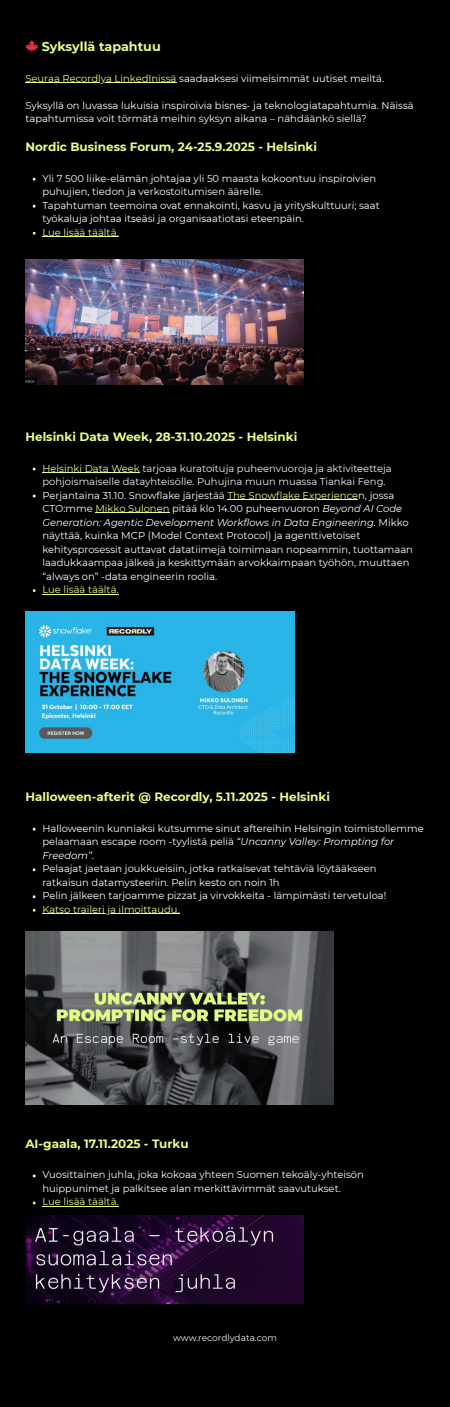
<style>
.page{position:relative;width:450px;height:1407px;background:#fff}
.page>*{position:absolute;margin:0;border:0;box-sizing:border-box;transform-origin:0 0}
.t1{font:700 12.75px "Montserrat";color:#e3ff87}
.t2{font:700 12px "Montserrat";color:#e3ff87}
.t3{font:9.98px/13.5px "Montserrat";color:#fff}
.t4{font:9.98px "Montserrat";color:#e3ff87}
.t5{font:9px "Montserrat";color:#f3f3f3}
.s1{color:#e3ff87}
.s2{color:#f3f3f3}
.s3{font-style:italic}
</style>
<div class="page">
<div style="left:0;top:0;width:450px;height:1406px;background:#000"></div>
<hr style="left:25px;top:82px;width:152px;height:1px;background:#e3ff87">
<hr style="left:42px;top:236px;width:77px;height:1px;background:#e3ff87">
<hr style="left:42px;top:472px;width:98px;height:1px;background:#e3ff87">
<hr style="left:227px;top:499px;width:131px;height:1px;background:#e3ff87">
<hr style="left:95px;top:512px;width:75px;height:1px;background:#e3ff87">
<hr style="left:42px;top:593px;width:77px;height:1px;background:#e3ff87">
<hr style="left:42px;top:913px;width:138px;height:1px;background:#e3ff87">
<hr style="left:42px;top:1205px;width:77px;height:1px;background:#e3ff87">
<img style="left:25px;top:931px;width:309px;height:173px">
<img style="left:25px;top:611px;width:269px;height:141px">
<img style="left:25px;top:259px;width:278px;height:126px">
<img style="left:25px;top:1215px;width:278px;height:88px">
<p class="t1" style="left:42px;top:39px;width:121px">Syksyllä tapahtuu</p>
<p class="t3" style="left:25px;top:71px;width:360px"><span class="s1">Seuraa Recordlya LinkedInissä</span> saadaaksesi viimeisimmät uutiset meiltä.</p>
<p class="t3" style="left:25px;top:98px;width:390px">Syksyllä on luvassa lukuisia inspiroivia bisnes- ja teknologiatapahtumia. Näissä tapahtumissa voit törmätä meihin syksyn aikana – nähdäänkö siellä?</p>
<p class="t2" style="left:25px;top:140px;width:293px">Nordic Business Forum, 24-25.9.2025 - Helsinki</p>
<p class="t3" style="left:42px;top:171px;width:339px">Yli 7 500 liike-elämän johtajaa yli 50 maasta kokoontuu inspiroivien puhujien, tiedon ja verkostoitumisen äärelle.<br>Tapahtuman teemoina ovat ennakointi, kasvu ja yrityskulttuuri; saat työkaluja johtaa itseäsi ja organisaatiotasi eteenpäin.</p>
<p class="t4" style="left:42px;top:226px;width:78px">Lue lisää täältä.</p>
<p class="t2" style="left:25px;top:429px;width:273px">Helsinki Data Week, 28-31.10.2025 - Helsinki</p>
<p class="t3" style="left:42px;top:461px;width:372px"><span class="s1">Helsinki Data Week</span> <span class="s2">tarjoaa kuratoituja puheenvuoroja ja aktiviteetteja pohjoismaiselle datayhteisölle. Puhujina muun muassa Tiankai Feng.<br></span>Perjantaina 31.10. Snowflake järjestää <span class="s1">The Snowflake Experience</span>n, jossa CTO:mme <span class="s1">Mikko Sulonen</span> pitää klo 14.00 puheenvuoron <span class="s3">Beyond AI Code Generation: Agentic Development Workflows in Data Engineering</span>. Mikko näyttää, kuinka MCP (Model Context Protocol) ja agenttivetoiset kehitysprosessit auttavat datatiimejä toimimaan nopeammin, tuottamaan laadukkaampaa jälkeä ja keskittymään arvokkaimpaan työhön, muuttaen “always on” -data engineerin roolia.</p>
<p class="t4" style="left:42px;top:583px;width:78px">Lue lisää täältä.</p>
<p class="t2" style="left:25px;top:789px;width:306px">Halloween-afterit @ Recordly, 5.11.2025 - Helsinki</p>
<p class="t3" style="left:42px;top:821px;width:383px">Halloweenin kunniaksi kutsumme sinut aftereihin Helsingin toimistollemme pelaamaan escape room -tyylistä peliä <span class="s3">“Uncanny Valley: Prompting for Freedom”</span>.<br>Pelaajat jaetaan joukkueisiin, jotka ratkaisevat tehtäviä löytääkseen ratkaisun datamysteeriin. Pelin kesto on noin 1h<br>Pelin jälkeen tarjoamme pizzat ja virvokkeita - lämpimästi tervetuloa!</p>
<p class="t4" style="left:42px;top:903px;width:139px">Katso traileri ja ilmoittaudu.</p>
<p class="t2" style="left:25px;top:1136px;width:165px">AI-gaala, 17.11.2025 - Turku</p>
<p class="t3" style="left:42px;top:1168px;width:323px">Vuosittainen juhla, joka kokoaa yhteen Suomen tekoäly-yhteisön huippunimet ja palkitsee alan merkittävimmät saavutukset.</p>
<p class="t4" style="left:42px;top:1195px;width:78px">Lue lisää täältä.</p>
<p class="t5" style="left:173px;top:1331px;width:105px">www.recordlydata.com</p>
</div>
